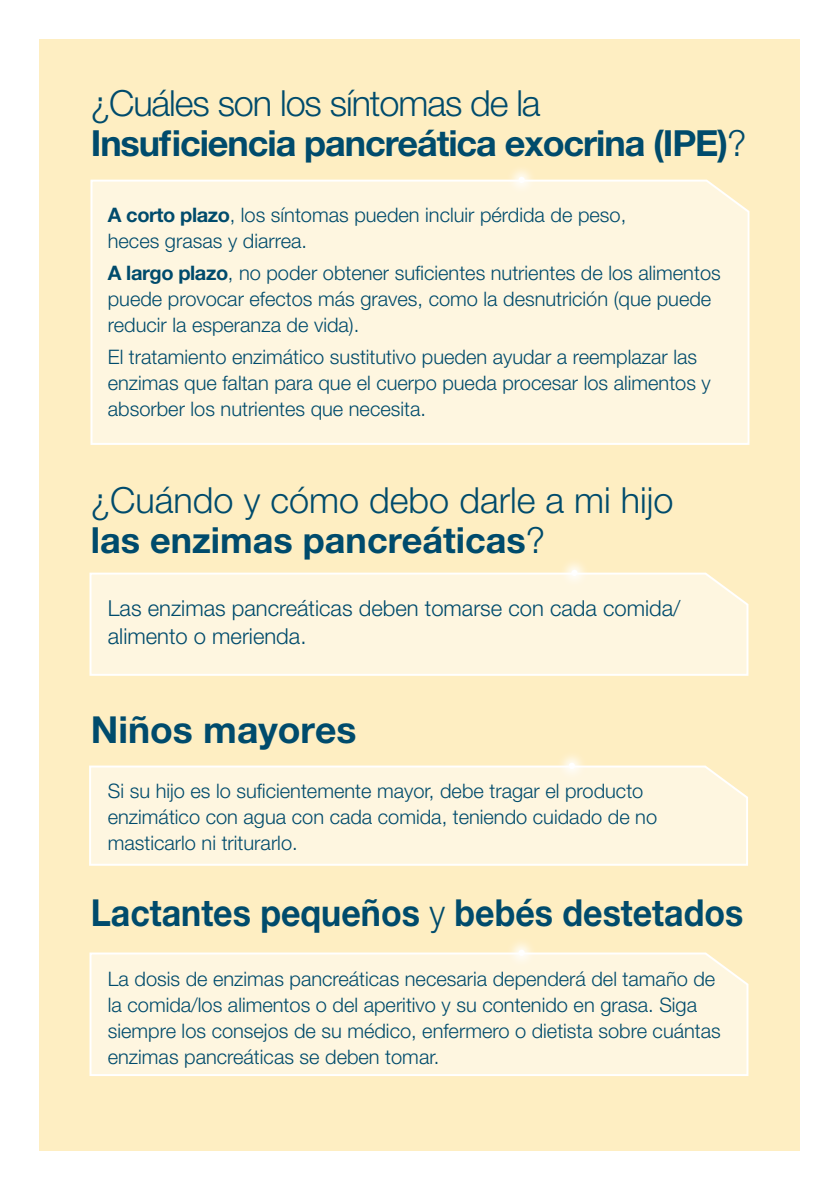
<style>
.page{position:relative;width:840px;height:1191px;background:#fff}
.page>*{position:absolute;margin:0;border:0;box-sizing:border-box;transform-origin:0 0}
.t1{font:700 37.2px "Helvetica Neue LT Pro";color:#004b6c;scale:.91 1}
.t2{font:700 37.2px "Helvetica Neue LT Pro";color:#004b6c}
.t3{font:700 36px/40px "Helvetica Neue LT Pro";letter-spacing:-.03em;color:#004b6c}
.t4{font:300 36px/40px "Helvetica Neue LT Pro";color:#004b6c}
.t5{font:300 22px/28px "Helvetica Neue LT Pro";color:#004b6c}
.t6{font:300 20px/26px "Helvetica Neue LT Pro";color:#004b6c}
.s1{font-weight:300}
.s2{font-weight:700}
</style>
<div class="page">
<div style="left:40px;top:39px;width:759px;height:1112px;background:#feeec2"></div>
<div style="left:89px;top:765px;width:659px;height:101px;background:#fef6e0"></div>
<div style="left:89px;top:952px;width:660px;height:124px;background:#fef6e0"></div>
<img style="left:511px;top:170px;width:20px;height:9px">
<svg style="left:518px;top:177px;width:6px;height:2px"></svg>
<img style="left:565px;top:563px;width:19px;height:8px">
<img style="left:543px;top:756px;width:57px;height:29px">
<div style="left:568px;top:762px;width:6px;height:7px;background:#fff;border-radius:50%"></div>
<img style="left:493px;top:943px;width:57px;height:29px">
<div style="left:518px;top:949px;width:6px;height:7px;background:#fff;border-radius:50%"></div>
<div style="left:90px;top:179px;width:660px;height:266px;background:#fef6e0"></div>
<div style="left:89px;top:571px;width:660px;height:105px;background:#fef6e0"></div>
<h2 class="t3" style="left:91px;top:83px;width:656px"><span class="s1">¿Cuáles son los síntomas de la<br></span>Insuficiencia pancreática exocrina (IPE)<span class="s1">?</span></h2>
<p class="t6" style="left:108px;top:202px;width:519px"><span class="s2">A corto plazo</span>, los síntomas pueden incluir pérdida de peso, heces grasas y diarrea.</p>
<p class="t6" style="left:108px;top:259px;width:614px"><span class="s2">A largo plazo</span>, no poder obtener suficientes nutrientes de los alimentos puede provocar efectos más graves, como la desnutrición (que puede reducir la esperanza de vida).</p>
<p class="t6" style="left:108px;top:343px;width:604px">El tratamiento enzimático sustitutivo pueden ayudar a reemplazar las enzimas que faltan para que el cuerpo pueda procesar los alimentos y absorber los nutrientes que necesita.</p>
<h2 class="t4" style="left:91px;top:480px;width:584px">¿Cuándo y cómo debo darle a mi hijo <span class="s2">las enzimas pancreáticas</span>?</h2>
<p class="t5" style="left:108px;top:593px;width:574px">Las enzimas pancreáticas deben tomarse con cada comida/ alimento o merienda.</p>
<h1 class="t2" style="left:91px;top:707px;width:267px">Niños mayores</h1>
<p class="t6" style="left:108px;top:777px;width:550px">Si su hijo es lo suficientemente mayor, debe tragar el producto enzimático con agua con cada comida, teniendo cuidado de no masticarlo ni triturarlo.</p>
<h1 class="t1" style="left:91px;top:889px;width:718px">Lactantes pequeños <span class="s1">y</span> bebés destetados</h1>
<p class="t6" style="left:108px;top:965px;width:614px">La dosis de enzimas pancreáticas necesaria dependerá del tamaño de la comida/los alimentos o del aperitivo y su contenido en grasa. Siga siempre los consejos de su médico, enfermero o dietista sobre cuántas enzimas pancreáticas se deben tomar.</p>
</div>
